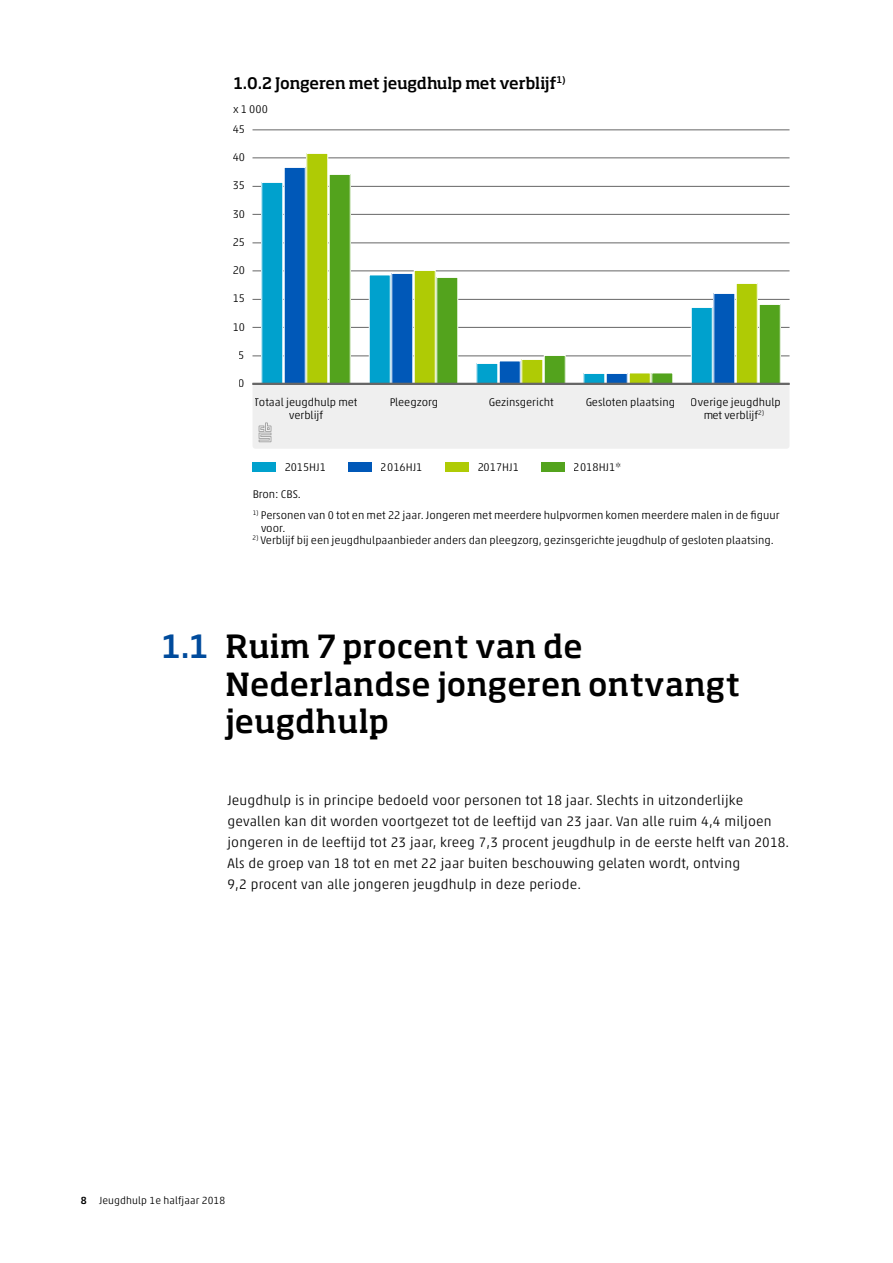
<style>
.page{position:relative;width:893px;height:1263px;background:#fff}
.page>*{position:absolute;margin:0;border:0;box-sizing:border-box;transform-origin:0 0}
.t1{font:500 31.5px/37.5px "Soho Pro";letter-spacing:.005em;color:#000}
.t2{font:500 15.75px "Soho Pro";letter-spacing:-.02em;color:#000}
.t3{font:300 13.8px/21px "Akko Pro";letter-spacing:.01em;color:#000}
.t4{font:300 11.25px/12.5px "Akko Pro";color:#000;text-align:center}
.t5{font:300 10.5px "Akko Pro";letter-spacing:.01em;color:#000}
.s1{color:#004b9c}
.s2{font-weight:500}
</style>
<div class="page">
<hr style="left:252px;top:356px;width:537px;height:1px;background:#666">
<hr style="left:252px;top:327px;width:537px;height:1px;background:#666">
<hr style="left:252px;top:299px;width:537px;height:1px;background:#666">
<hr style="left:252px;top:271px;width:537px;height:1px;background:#666">
<hr style="left:252px;top:243px;width:537px;height:1px;background:#666">
<hr style="left:252px;top:214px;width:537px;height:1px;background:#666">
<hr style="left:252px;top:186px;width:537px;height:1px;background:#666">
<hr style="left:252px;top:158px;width:537px;height:1px;background:#666">
<hr style="left:252px;top:130px;width:537px;height:1px;background:#666">
<div style="left:253px;top:385px;width:536px;height:64px;background:#efefef"></div>
<div style="left:262px;top:182px;width:21px;height:202px;background:#00a1cd"></div>
<div style="left:369px;top:275px;width:21px;height:109px;background:#00a1cd"></div>
<div style="left:369px;top:275px;width:21px;height:109px;border:1px solid #fff"></div>
<div style="left:477px;top:363px;width:21px;height:21px;background:#00a1cd"></div>
<div style="left:477px;top:363px;width:21px;height:21px;border:1px solid #fff"></div>
<div style="left:584px;top:373px;width:21px;height:11px;background:#00a1cd"></div>
<div style="left:584px;top:373px;width:21px;height:11px;border:1px solid #fff"></div>
<div style="left:691px;top:307px;width:21px;height:77px;background:#00a1cd"></div>
<div style="left:691px;top:307px;width:21px;height:77px;border:1px solid #fff"></div>
<div style="left:284px;top:167px;width:21px;height:217px;background:#0058b8"></div>
<div style="left:392px;top:273px;width:21px;height:111px;background:#0058b8"></div>
<div style="left:499px;top:361px;width:21px;height:23px;background:#0058b8"></div>
<div style="left:499px;top:361px;width:21px;height:23px;border:1px solid #fff"></div>
<div style="left:606px;top:373px;width:21px;height:11px;background:#0058b8"></div>
<div style="left:606px;top:373px;width:21px;height:11px;border:1px solid #fff"></div>
<div style="left:714px;top:293px;width:21px;height:91px;background:#0058b8"></div>
<div style="left:307px;top:153px;width:21px;height:231px;background:#afcb05"></div>
<div style="left:414px;top:270px;width:21px;height:114px;background:#afcb05"></div>
<div style="left:414px;top:270px;width:21px;height:114px;border:1px solid #fff"></div>
<div style="left:522px;top:359px;width:21px;height:25px;background:#afcb05"></div>
<div style="left:629px;top:373px;width:21px;height:11px;background:#afcb05"></div>
<div style="left:736px;top:283px;width:21px;height:101px;background:#afcb05"></div>
<div style="left:736px;top:283px;width:21px;height:101px;border:1px solid #fff"></div>
<div style="left:329px;top:174px;width:21px;height:210px;background:#53a31d"></div>
<div style="left:329px;top:174px;width:21px;height:210px;border:1px solid #fff"></div>
<div style="left:437px;top:277px;width:21px;height:107px;background:#53a31d"></div>
<div style="left:544px;top:355px;width:21px;height:29px;background:#53a31d"></div>
<div style="left:544px;top:355px;width:21px;height:29px;border:1px solid #fff"></div>
<div style="left:652px;top:373px;width:21px;height:11px;background:#53a31d"></div>
<div style="left:759px;top:304px;width:21px;height:80px;background:#53a31d"></div>
<div style="left:759px;top:304px;width:21px;height:80px;border:1px solid #fff"></div>
<hr style="left:252px;top:383px;width:537px;height:2px;background:#666">
<div style="left:252px;top:462px;width:23px;height:9px;background:#00a1cd"></div>
<div style="left:349px;top:462px;width:23px;height:9px;background:#0058b8"></div>
<div style="left:445px;top:462px;width:23px;height:9px;background:#afcb05"></div>
<div style="left:542px;top:462px;width:23px;height:9px;background:#53a31d"></div>
<p class="t2" style="left:233px;top:72px;width:334px">1.0.2 Jongeren met jeugdhulp met verblijf<sup>1)</sup></p>
<p class="t4" style="left:233px;top:103px;width:36px">x 1 000</p>
<p class="t4" style="left:233px;top:122px;width:14px">45</p>
<p class="t4" style="left:233px;top:151px;width:14px">40</p>
<p class="t4" style="left:233px;top:179px;width:14px">35</p>
<p class="t4" style="left:233px;top:207px;width:14px">30</p>
<p class="t4" style="left:233px;top:235px;width:14px">25</p>
<p class="t4" style="left:233px;top:264px;width:14px">20</p>
<p class="t4" style="left:233px;top:292px;width:14px">15</p>
<p class="t4" style="left:233px;top:320px;width:14px">10</p>
<p class="t4" style="left:239px;top:348px;width:8px">5</p>
<p class="t4" style="left:239px;top:376px;width:8px">0</p>
<p class="t4" style="left:255px;top:396px;width:104px">Totaal jeugdhulp met verblĳf</p>
<p class="t4" style="left:389px;top:396px;width:50px">Pleegzorg</p>
<p class="t4" style="left:488px;top:396px;width:67px">Gezinsgericht</p>
<p class="t4" style="left:585px;top:396px;width:91px">Gesloten plaatsing</p>
<p class="t4" style="left:691px;top:396px;width:91px">Overige jeugdhulp met verblĳf<sup>2)</sup></p>
<p class="t4" style="left:284px;top:460px;width:43px">2015HJ1</p>
<p class="t4" style="left:381px;top:460px;width:43px">2016HJ1</p>
<p class="t4" style="left:477px;top:460px;width:43px">2017HJ1</p>
<p class="t4" style="left:574px;top:460px;width:49px">2018HJ1*</p>
<p class="t4" style="left:252px;top:488px;width:50px">Bron: CBS.</p>
<p class="t4" style="left:261px;top:509px;width:520px;text-align:left;text-indent:-9px"><sup>1)</sup> Personen van 0 tot en met 22 jaar. Jongeren met meerdere hulpvormen komen meerdere malen in de figuur voor.</p>
<p class="t4" style="left:252px;top:534px;width:523px"><sup>2)</sup> Verblĳf bĳ een jeugdhulpaanbieder anders dan pleegzorg, gezinsgerichte jeugdhulp of gesloten plaatsing.</p>
<h1 class="t1" style="left:225px;top:626px;width:516px;text-indent:-63px"><span class="s1">1.1</span> Ruim 7 procent van de<br>Nederlandse jongeren ontvangt jeugdhulp</h1>
<p class="t3" style="left:227px;top:790px;width:563px">Jeugdhulp is in principe bedoeld voor personen tot 18 jaar. Slechts in uitzonderlijke gevallen kan dit worden voortgezet tot de leeftijd van 23 jaar. Van alle ruim 4,4 miljoen jongeren in de leeftijd tot 23 jaar, kreeg 7,3 procent jeugdhulp in de eerste helft van 2018.<br>Als de groep van 18 tot en met 22 jaar buiten beschouwing gelaten wordt, ontving<br>9,2 procent van alle jongeren jeugdhulp in deze periode.</p>
<p class="t5" style="left:81px;top:1194px;width:146px"><span class="s2">8</span> Jeugdhulp 1e halfjaar 2018</p>
</div>
